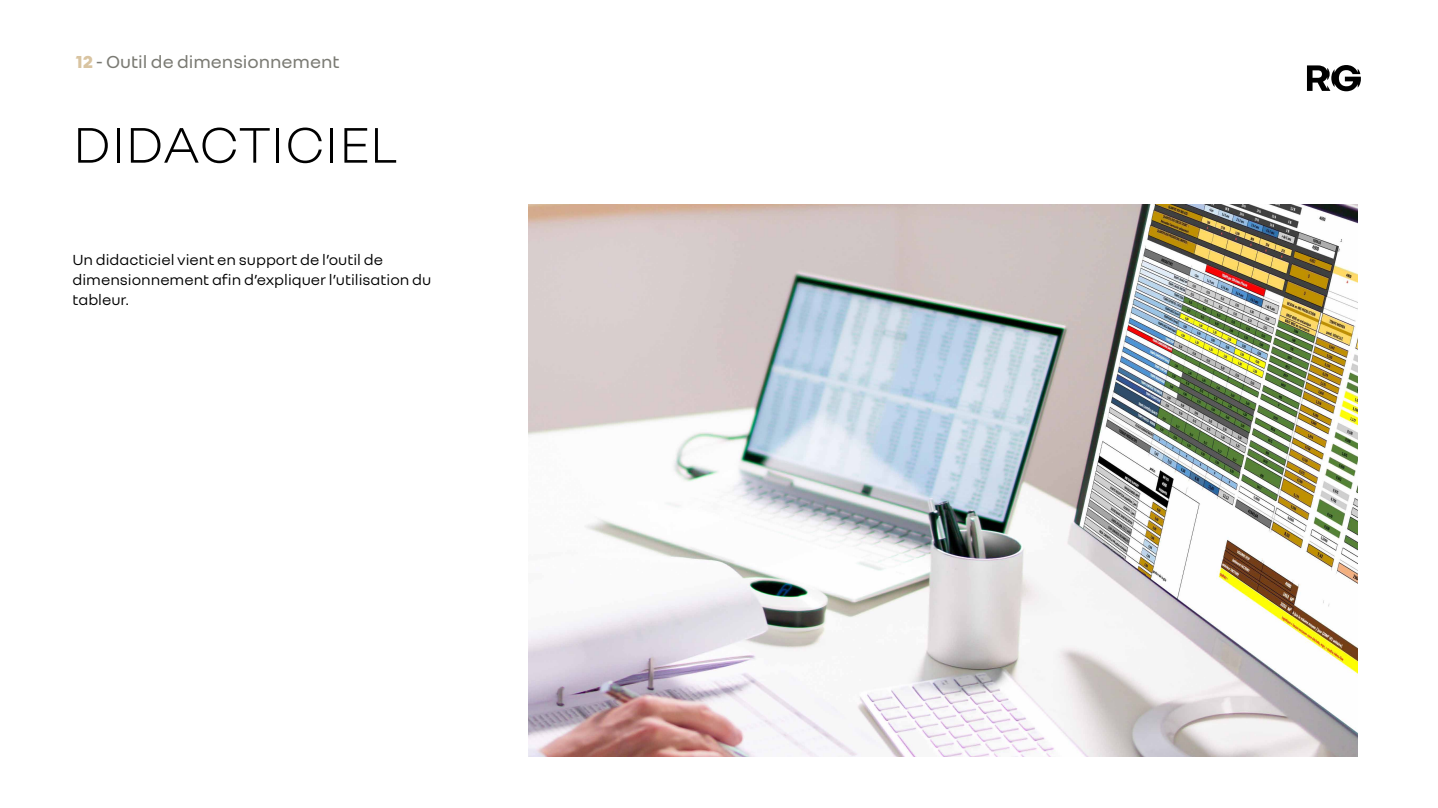
<style>
.page{position:relative;width:1438px;height:808px;background:#fff}
.page>*{position:absolute;margin:0;border:0;box-sizing:border-box;transform-origin:0 0}
.t1{font:300 54px "Renault Group";color:#000}
.t2{font:18.75px "Renault Group";color:#7b7b74}
.t3{font:15.75px/20.2px "Renault Group";color:#000}
.s1{font-weight:800;color:#d9c4a1}
</style>
<div class="page">
<img style="left:528px;top:204px;width:828px;height:552px">
<svg style="left:1307px;top:65px;width:53px;height:26px"></svg>
<p class="t2" style="left:76px;top:50px;width:265px"><span class="s1">12</span> - Outil de dimensionnement</p>
<p class="t1" style="left:72px;top:110px;width:326px">DIDACTICIEL</p>
<p class="t3" style="left:72px;top:248px;width:360px">Un didacticiel vient en support de l’outil de dimensionnement afin d’expliquer l’utilisation du tableur.</p>
</div>
